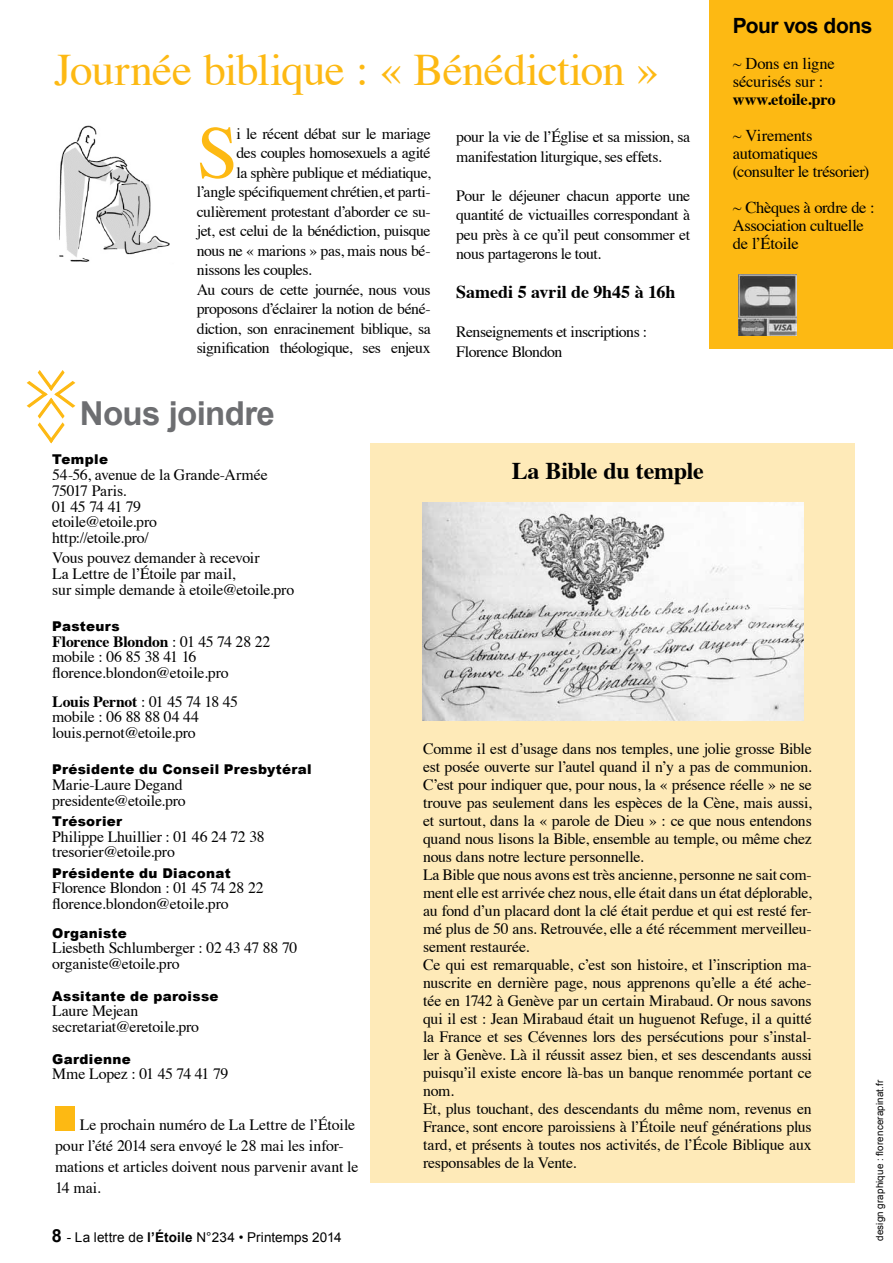
<style>
.page{position:relative;width:893px;height:1263px;background:#fff}
.page>*{position:absolute;margin:0;border:0;box-sizing:border-box;transform-origin:0 0}
.t1{font:74.7px "Times";color:#fdb913}
.t2{font:45px "Times";letter-spacing:-.02em;color:#fdb913}
.t3{font:700 33px "Arial";letter-spacing:-.02em;color:#6d6e71}
.t4{font:700 24px "Times";letter-spacing:-.01em;color:#000}
.t5{font:700 21px "Arial";letter-spacing:-.02em;color:#000}
.t6{font:700 18px "Times";color:#000}
.t7{font:16.5px/18px "Times";letter-spacing:-.02em;color:#000}
.t8{font:700 16.5px "Times";letter-spacing:-.015em;color:#000}
.t9{font:15.75px/18px "Times";letter-spacing:-.015em;color:#000}
.t10{font:900 13.5px "Arial";letter-spacing:.025em;color:#000}
.t11{font:13.5px "Arial";letter-spacing:.005em;color:#000}
.t12{font:9.75px "Arial";letter-spacing:.015em;color:#000}
.s1{font-weight:700}
.s2{font-weight:700;font-size:18px}
</style>
<div class="page">
<div style="left:371px;top:443px;width:484px;height:739px;background:#feeab8"></div>
<div style="left:55px;top:1106px;width:20px;height:24px;background:#fdb913"></div>
<div style="left:709px;top:0;width:184px;height:349px;background:#fdb913"></div>
<img style="left:738px;top:274px;width:58px;height:62px">
<img style="left:59px;top:125px;width:111px;height:137px">
<img style="left:423px;top:502px;width:381px;height:218px">
<svg style="left:26px;top:370px;width:50px;height:74px"></svg>
<h2 class="t2" style="left:54px;top:28px;width:606px">Journée biblique : « Bénédiction »</h2>
<p class="t9" style="left:456px;top:126px;width:235px;line-height:19.5px">pour la vie de l’église et sa mission, sa manifestation liturgique, ses effets.</p>
<p class="t9" style="left:456px;top:184px;width:235px;line-height:19.5px;text-align:justify">Pour le déjeuner chacun apporte une quantité de victuailles correspondant à peu près à ce qu’il peut consommer et nous partagerons le tout.</p>
<p class="t6" style="left:456px;top:275px;width:221px">Samedi 5 avril de 9h45 à 16h</p>
<p class="t9" style="left:456px;top:321px;width:193px;line-height:19.5px">Renseignements et inscriptions :<br>Florence Blondon</p>
<h1 class="t1" style="left:197px;top:83px;width:43px">S</h1>
<p class="t9" style="left:236px;top:123px;width:196px">i le récent débat sur le mariage</p>
<p class="t9" style="left:236px;top:143px;width:196px">des couples homosexuels a agité</p>
<p class="t9" style="left:236px;top:162px;width:196px">la sphère publique et médiatique,</p>
<p class="t9" style="left:197px;top:182px;width:235px">l’angle spécifiquement chrétien, et parti-</p>
<p class="t9" style="left:197px;top:201px;width:235px">culièrement protestant d’aborder ce su-</p>
<p class="t9" style="left:197px;top:221px;width:235px">jet, est celui de la bénédiction, puisque</p>
<p class="t9" style="left:197px;top:240px;width:235px">nous ne « marions » pas, mais nous bé-</p>
<p class="t9" style="left:197px;top:260px;width:116px">nissons les couples.</p>
<p class="t9" style="left:197px;top:279px;width:235px">Au cours de cette journée, nous vous</p>
<p class="t9" style="left:197px;top:299px;width:235px">proposons d’éclairer la notion de béné-</p>
<p class="t9" style="left:197px;top:318px;width:235px">diction, son enracinement biblique, sa</p>
<p class="t9" style="left:197px;top:338px;width:235px">signification théologique, ses enjeux</p>
<h3 class="t3" style="left:80px;top:391px;width:197px">Nous joindre</h3>
<h3 class="t5" style="left:733px;top:12px;width:141px">Pour vos dons</h3>
<p class="t7" style="left:733px;top:53px;width:103px">~ Dons en ligne sécurisés sur :</p>
<p class="t8" style="left:733px;top:84px;width:104px">www.etoile.pro</p>
<p class="t7" style="left:733px;top:125px;width:138px">~ Virements automatiques (consulter le trésorier)</p>
<p class="t7" style="left:733px;top:197px;width:143px">~ Chèques à ordre de :<br>Association cultuelle de l’Étoile</p>
<p class="t10" style="left:52px;top:452px;width:57px">Temple</p>
<p class="t9" style="left:52px;top:466px;width:217px;line-height:15.8px">54-56, avenue de la Grande-Armée<br>75017 Paris.<br>01 45 74 41 79<br>etoile@etoile.pro<br>http://etoile.pro/</p>
<p class="t9" style="left:52px;top:549px;width:243px;line-height:15.8px">Vous pouvez demander à recevoir<br>La Lettre de l’Étoile par mail,<br>sur simple demande à etoile@etoile.pro</p>
<p class="t10" style="left:52px;top:619px;width:69px">Pasteurs</p>
<p class="t9" style="left:52px;top:632px;width:220px;line-height:15.8px"><span class="s1">Florence Blondon</span> : 01 45 74 28 22 mobile : 06 85 38 41 16 florence.blondon@etoile.pro</p>
<p class="t9" style="left:52px;top:692px;width:187px;line-height:15.8px"><span class="s1">Louis Pernot</span> : 01 45 74 18 45 mobile : 06 88 88 04 44 louis.pernot@etoile.pro</p>
<p class="t10" style="left:52px;top:762px;width:261px">Présidente du Conseil Presbytéral</p>
<p class="t9" style="left:52px;top:775px;width:135px;line-height:15.8px">Marie-Laure Degand presidente@etoile.pro</p>
<p class="t10" style="left:52px;top:814px;width:72px">Trésorier</p>
<p class="t9" style="left:52px;top:827px;width:214px;line-height:15.8px">Philippe Lhuillier : 01 46 24 72 38 tresorier@etoile.pro</p>
<p class="t10" style="left:52px;top:865px;width:180px">Présidente du Diaconat</p>
<p class="t9" style="left:52px;top:879px;width:213px;line-height:15.8px">Florence Blondon : 01 45 74 28 22 florence.blondon@etoile.pro</p>
<p class="t10" style="left:52px;top:925px;width:76px">Organiste</p>
<p class="t9" style="left:52px;top:939px;width:247px;line-height:15.8px">Liesbeth Schlumberger : 02 43 47 88 70 organiste@etoile.pro</p>
<p class="t10" style="left:52px;top:988px;width:168px">Assitante de paroisse</p>
<p class="t9" style="left:52px;top:1002px;width:148px;line-height:15.8px">Laure Mejean secretariat@eretoile.pro</p>
<p class="t10" style="left:52px;top:1051px;width:80px">Gardienne</p>
<p class="t9" style="left:52px;top:1064px;width:178px">Mme Lopez : 01 45 74 41 79</p>
<p class="t9" style="left:55px;top:1113px;width:305px;line-height:21px;text-indent:25px">Le prochain numéro de La Lettre de l’Étoile pour l’été 2014 sera envoyé le 28 mai les infor&shy;mations et articles doivent nous parvenir avant le 14 mai.</p>
<p class="t11" style="left:52px;top:1228px;width:291px"><span class="s2">8</span> - La lettre de <span class="s1">l’Étoile</span> N°234 • Printemps 2014</p>
<h3 class="t4" style="left:512px;top:447px;width:194px">La Bible du temple</h3>
<p class="t9" style="left:423px;top:738px;width:390px">Comme il est d’usage dans nos temples, une jolie grosse Bible est posée ouverte sur l’autel quand il n’y a pas de communion.<br>C’est pour indiquer que, pour nous, la « présence réelle » ne se trouve pas seulement dans les espèces de la Cène, mais aussi, et surtout, dans la « parole de Dieu » : ce que nous entendons quand nous lisons la Bible, ensemble au temple, ou même chez nous dans notre lecture personnelle.<br>La Bible que nous avons est très ancienne, personne ne sait com&shy;ment elle est arrivée chez nous, elle était dans un état déplorable, au fond d’un placard dont la clé était perdue et qui est resté fer&shy;mé plus de 50 ans. Retrouvée, elle a été récemment merveilleu&shy;sement restaurée.<br>Ce qui est remarquable, c’est son histoire, et l’inscription ma&shy;nuscrite en dernière page, nous apprenons qu’elle a été ache&shy;tée en 1742 à Genève par un certain Mirabaud. Or nous savons qui il est : Jean Mirabaud était un huguenot Refuge, il a quitté la France et ses Cévennes lors des persécutions pour s’instal&shy;ler à Genève. Là il réussit assez bien, et ses descendants aussi puisqu’il existe encore là-bas un banque renommée portant ce nom.<br>Et, plus touchant, des descendants du même nom, revenus en France, sont encore paroissiens à l’étoile neuf générations plus tard, et présents à toutes nos activités, de l’école Biblique aux responsables de la Vente.</p>
<p class="t12" style="left:873px;top:1241px;width:163px;rotate:-90deg">design graphique : florencerapinat.fr</p>
</div>
